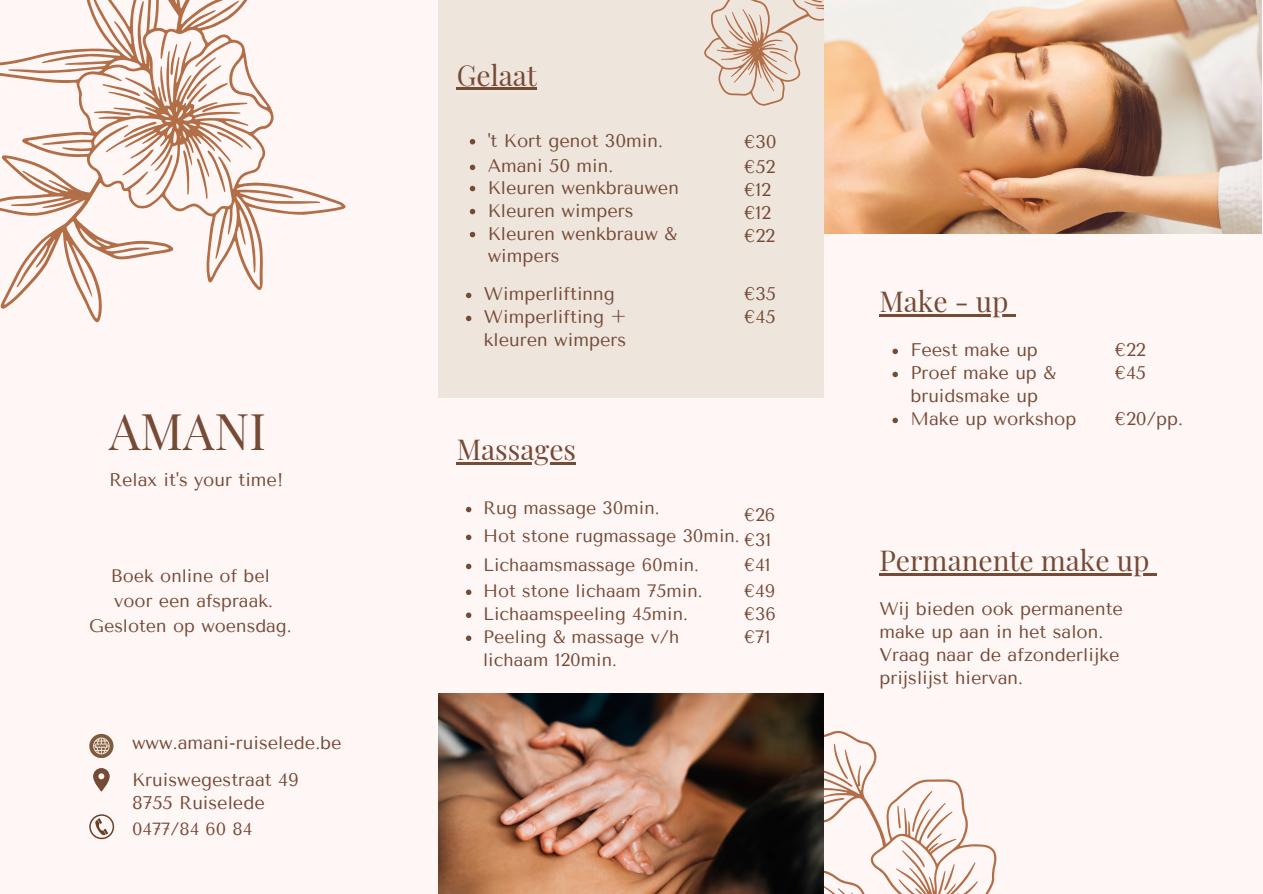
<style>
.page{position:relative;width:1263px;height:894px;background:#fff}
.page>*{position:absolute;margin:0;border:0;box-sizing:border-box;transform-origin:0 0}
.t1{font:49.5px "Playfair Display";color:#754b36}
.t2{font:28.2px "Playfair Display";color:#754b36}
.t3{font:18.3px/23px "Tenor Sans";color:#754b36}
.t4{font:18px "Tenor Sans";color:#754b36}
.t5{font:17.85px/23px "Tenor Sans";color:#754b36}
.t6{font:17.55px "Tenor Sans";color:#754b36}
</style>
<div class="page">
<div style="left:0;top:0;width:1263px;height:893px;background:#fff6f6"></div>
<div style="left:439px;top:0;width:385px;height:397px;background:#eee5dd"></div>
<svg style="left:824px;top:730px;width:173px;height:163px"></svg>
<svg style="left:824px;top:742px;width:28px;height:47px"></svg>
<svg style="left:824px;top:797px;width:21px;height:12px"></svg>
<svg style="left:824px;top:881px;width:28px;height:12px"></svg>
<svg style="left:897px;top:790px;width:59px;height:100px"></svg>
<svg style="left:704px;top:0;width:120px;height:106px"></svg>
<img style="left:824px;top:0;width:438px;height:233px">
<svg style="left:0;top:0;width:346px;height:323px"></svg>
<svg style="left:94px;top:44px;width:154px;height:155px"></svg>
<svg style="left:89px;top:733px;width:24px;height:24px"></svg>
<svg style="left:93px;top:737px;width:17px;height:17px"></svg>
<svg style="left:93px;top:768px;width:17px;height:23px"></svg>
<svg style="left:89px;top:814px;width:25px;height:24px"></svg>
<img style="left:439px;top:693px;width:385px;height:200px">
<svg style="left:466px;top:506px;width:5px;height:6px"></svg>
<svg style="left:466px;top:534px;width:5px;height:6px"></svg>
<svg style="left:466px;top:563px;width:5px;height:6px"></svg>
<svg style="left:466px;top:589px;width:5px;height:6px"></svg>
<svg style="left:466px;top:612px;width:5px;height:5px"></svg>
<svg style="left:466px;top:635px;width:5px;height:5px"></svg>
<hr style="left:457px;top:462px;width:119px;height:2px;background:#754b36">
<hr style="left:457px;top:88px;width:80px;height:2px;background:#754b36">
<svg style="left:470px;top:139px;width:5px;height:5px"></svg>
<svg style="left:470px;top:165px;width:5px;height:5px"></svg>
<svg style="left:470px;top:186px;width:5px;height:5px"></svg>
<svg style="left:470px;top:209px;width:5px;height:5px"></svg>
<svg style="left:470px;top:232px;width:5px;height:5px"></svg>
<svg style="left:466px;top:292px;width:5px;height:6px"></svg>
<svg style="left:466px;top:315px;width:5px;height:6px"></svg>
<hr style="left:879px;top:314px;width:129px;height:2px;background:#754b36">
<svg style="left:1008px;top:314px;width:7px;height:2px"></svg>
<svg style="left:892px;top:348px;width:6px;height:6px"></svg>
<svg style="left:892px;top:371px;width:6px;height:6px"></svg>
<svg style="left:892px;top:417px;width:6px;height:6px"></svg>
<hr style="left:879px;top:573px;width:270px;height:2px;background:#754b36">
<svg style="left:1149px;top:573px;width:7px;height:2px"></svg>
<p class="t1" style="left:109px;top:397px;width:159px">AMANI</p>
<p class="t3" style="left:109px;top:468px;width:176px">Relax it's your time!</p>
<p class="t4" style="left:111px;top:565px;width:160px">Boek online of bel</p>
<p class="t4" style="left:114px;top:590px;width:160px">voor een afspraak.</p>
<p class="t4" style="left:89px;top:615px;width:204px">Gesloten op woensdag.</p>
<p class="t3" style="left:132px;top:731px;width:211px">www.amani-ruiselede.be</p>
<p class="t3" style="left:132px;top:767px;width:168px">Kruiswegestraat 49</p>
<p class="t3" style="left:132px;top:790px;width:134px">8755 Ruiselede</p>
<p class="t6" style="left:132px;top:818px;width:122px">0477/84 60 84</p>
<p class="t2" style="left:457px;top:55px;width:82px">Gelaat</p>
<p class="t3" style="left:488px;top:129px;width:177px">'t Kort genot 30min.</p>
<p class="t3" style="left:744px;top:131px;width:34px">€30</p>
<p class="t3" style="left:488px;top:155px;width:127px">Amani 50 min.</p>
<p class="t3" style="left:488px;top:176px;width:193px">Kleuren wenkbrauwen</p>
<p class="t3" style="left:488px;top:199px;width:147px">Kleuren wimpers</p>
<p class="t3" style="left:488px;top:222px;width:191px">Kleuren wenkbrauw &amp; wimpers</p>
<p class="t3" style="left:484px;top:283px;width:132px">Wimperliftinng</p>
<p class="t3" style="left:484px;top:305px;width:144px">Wimperlifting + kleuren wimpers</p>
<p class="t2" style="left:457px;top:429px;width:121px">Massages</p>
<p class="t3" style="left:744px;top:155px;width:33px">€52</p>
<p class="t3" style="left:744px;top:178px;width:28px">€12</p>
<p class="t3" style="left:744px;top:201px;width:28px">€12</p>
<p class="t3" style="left:744px;top:224px;width:32px">€22</p>
<p class="t3" style="left:744px;top:283px;width:33px">€35</p>
<p class="t3" style="left:744px;top:305px;width:33px">€45</p>
<p class="t5" style="left:483px;top:497px;width:178px">Rug massage 30min.</p>
<p class="t5" style="left:483px;top:524px;width:258px">Hot stone rugmassage 30min.</p>
<p class="t5" style="left:483px;top:553px;width:217px">Lichaamsmassage 60min.</p>
<p class="t5" style="left:483px;top:579px;width:221px">Hot stone lichaam 75min.</p>
<p class="t5" style="left:483px;top:602px;width:206px">Lichaamspeeling 45min.</p>
<p class="t5" style="left:483px;top:625px;width:198px">Peeling &amp; massage v/h lichaam 120min.</p>
<p class="t5" style="left:744px;top:503px;width:32px">€26</p>
<p class="t5" style="left:744px;top:528px;width:28px">€31</p>
<p class="t5" style="left:744px;top:553px;width:28px">€41</p>
<p class="t5" style="left:744px;top:579px;width:32px">€49</p>
<p class="t5" style="left:744px;top:602px;width:33px">€36</p>
<p class="t5" style="left:744px;top:625px;width:27px">€71</p>
<p class="t2" style="left:879px;top:281px;width:131px">Make - up</p>
<p class="t3" style="left:910px;top:338px;width:129px">Feest make up</p>
<p class="t3" style="left:910px;top:361px;width:147px">Proef make up &amp; bruidsmake up</p>
<p class="t3" style="left:910px;top:407px;width:168px">Make up workshop</p>
<p class="t3" style="left:1115px;top:338px;width:32px">€22</p>
<p class="t3" style="left:1115px;top:361px;width:33px">€45</p>
<p class="t3" style="left:1115px;top:407px;width:69px">€20/pp.</p>
<p class="t2" style="left:879px;top:540px;width:272px">Permanente make up</p>
<p class="t3" style="left:879px;top:597px;width:245px">Wij bieden ook permanente make up aan in het salon.<br>Vraag naar de afzonderlijke prijslijst hiervan.</p>
</div>
